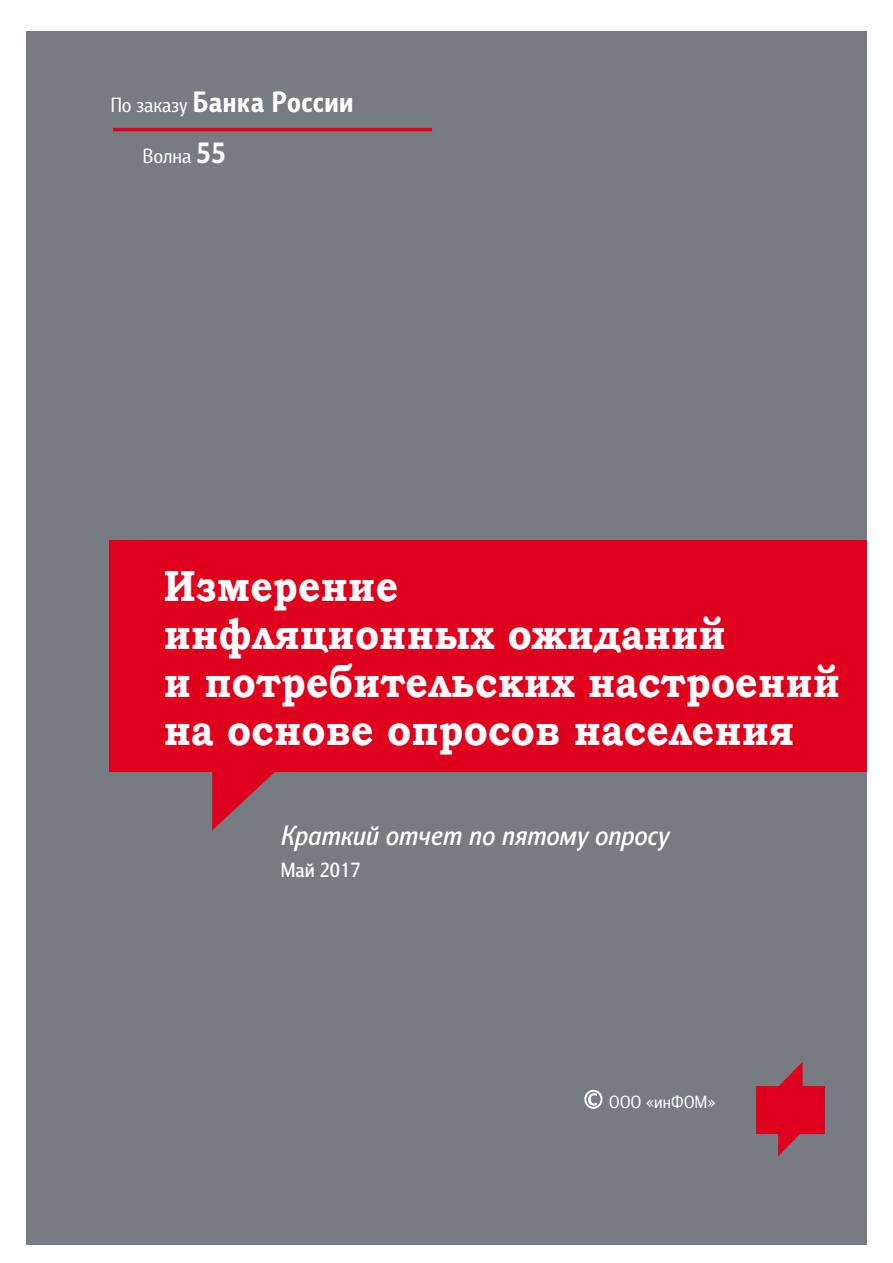
<style>
.page{position:relative;width:893px;height:1263px;background:#fff}
.page>*{position:absolute;margin:0;border:0;box-sizing:border-box;transform-origin:0 0}
.t1{font:700 43.5px/48px "Bookman Old Style";letter-spacing:.005em;color:#fff;scale:.9 1}
.t2{font:800 30px "Barnaul Grotesk";color:#fff}
.t3{font:italic 500 28.5px "Barnaul Grotesk";color:#fff}
.t4{font:21px "Barnaul Grotesk";color:#fff}
.t5{font:500 21px "Barnaul Grotesk";color:#fff}
.t6{font:18px "Barnaul Grotesk";color:#fff}
.s1{font-weight:400;font-size:21px}
.s2{font-weight:800;font-size:30px}
.s3{font-size:22.5px}
</style>
<div class="page">
<div style="left:26px;top:31px;width:841px;height:1214px;background:#777b82"></div>
<div style="left:109px;top:540px;width:758px;height:232px;background:#de001c"></div>
<hr style="left:113px;top:128px;width:319px;height:3px;background:#de001c">
<svg style="left:212px;top:772px;width:63px;height:58px"></svg>
<div style="left:756px;top:1086px;width:68px;height:47px;background:#de001c"></div>
<svg style="left:778px;top:1133px;width:26px;height:23px"></svg>
<svg style="left:779px;top:1062px;width:24px;height:24px"></svg>
<p class="t2" style="left:111px;top:92px;width:245px"><span class="s1">По заказу</span> Банка России</p>
<p class="t4" style="left:142px;top:149px;width:85px">Волна <span class="s2">55</span></p>
<p class="t1" style="left:164px;top:561px;width:753px">Измерение<br>инфляционных ожиданий<br>и потребительских настроений на основе опросов населения</p>
<p class="t3" style="left:281px;top:825px;width:390px">Краткий отчет по пятому опросу</p>
<p class="t5" style="left:281px;top:862px;width:81px">Май 2017</p>
<p class="t6" style="left:584px;top:1095px;width:133px"><span class="s3">©</span> ООО «инФОМ»</p>
</div>
